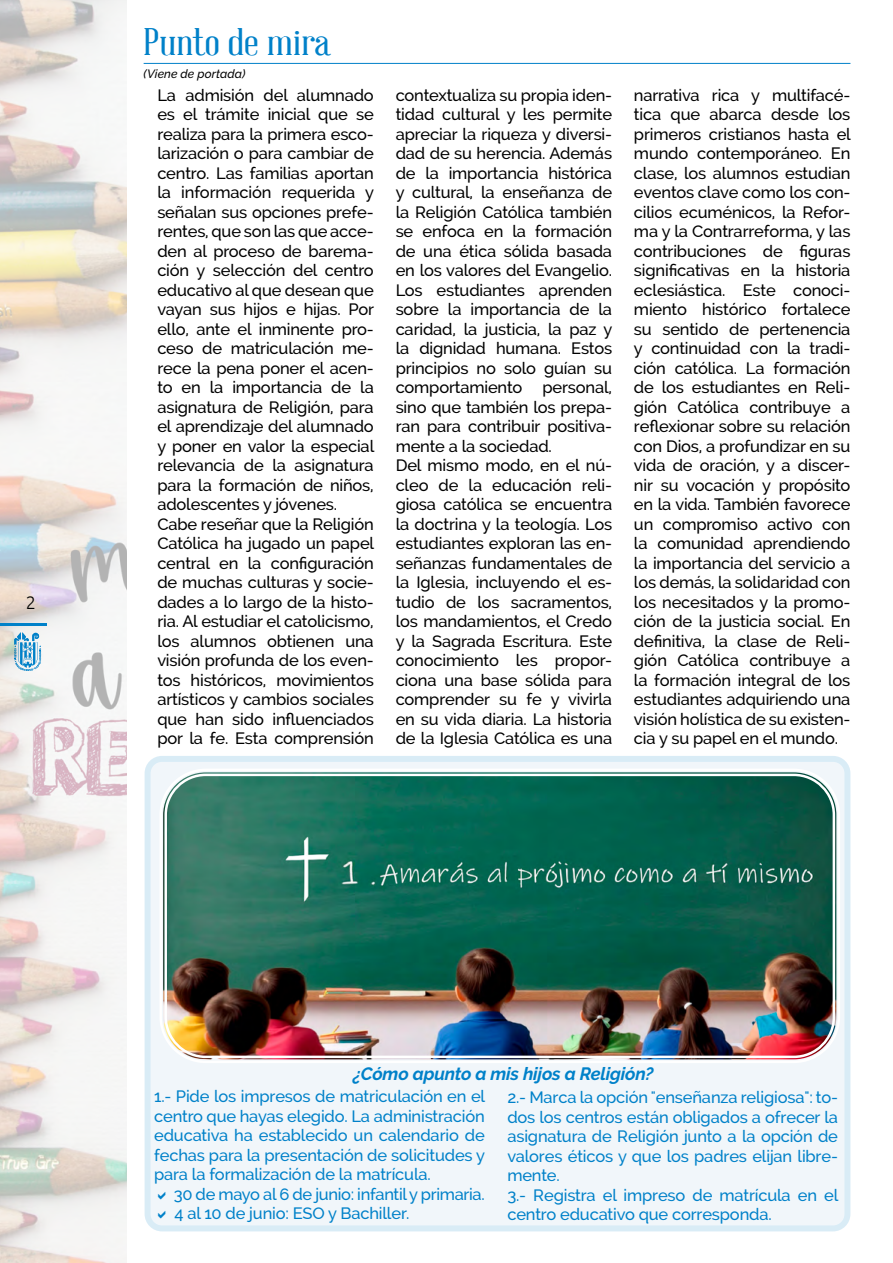
<style>
.page{position:relative;width:893px;height:1263px;background:#fff}
.page>*{position:absolute;margin:0;border:0;box-sizing:border-box;transform-origin:0 0}
.t1{font:37.5px "Abraham Lincoln";color:#0081c9;scale:1.2 1}
.t2{font:300 18px "Ubuntu";color:#000}
.t3{font:italic 700 17.85px "Raleway";letter-spacing:-.01em;color:#0081c9}
.t4{font:500 16.5px/19.5px "Raleway";letter-spacing:-.01em;color:#000}
.t5{font:500 16.5px/19.5px "Raleway";letter-spacing:-.01em;color:#0081c9}
.t6{font:italic 500 12px "Raleway";letter-spacing:.005em;color:#000}
</style>
<div class="page">
<div style="left:148px;top:759px;width:699px;height:469px;background:#f1f6fa;border-radius:14px"></div>
<div style="left:145px;top:756px;width:705px;height:475px;border:6px solid #0081c9;border-radius:14px"></div>
<img style="left:0;top:0;width:127px;height:1263px">
<hr style="left:0;top:624px;width:47px;height:2px;background:#0081c9">
<svg style="left:14px;top:632px;width:27px;height:39px"></svg>
<hr style="left:144px;top:63px;width:706px;height:1px;background:#0081c9">
<img style="left:163px;top:772px;width:673px;height:287px">
<div style="left:159px;top:769px;width:681px;height:294px;border:2px solid #fff;border-radius:45px"></div>
<div style="left:164px;top:774px;width:671px;height:284px;border:2px solid #fff;border-radius:40px"></div>
<p class="t2" style="left:26px;top:591px;width:12px">2</p>
<h1 class="t1" style="left:144px;top:22px;width:157px">Punto de mira</h1>
<p class="t6" style="left:144px;top:66px;width:103px">(Viene de portada)</p>
<p class="t4" style="left:157px;top:85px;width:218px">La admisión del alumnado es el trámite inicial que se realiza para la primera esco&shy;larización o para cambiar de centro. Las familias aportan la información requerida y señalan sus opciones prefe&shy;rentes, que son las que acce&shy;den al proceso de barema&shy;ción y selección del centro educativo al que desean que vayan sus hijos e hijas. Por ello, ante el inminente pro&shy;ceso de matriculación me&shy;rece la pena poner el acen&shy;to en la importancia de la asignatura de Religión, para el aprendizaje del alumnado y poner en valor la especial relevancia de la asignatura para la formación de niños, adolescentes y jóvenes.<br>Cabe reseñar que la Religión<br>Católica ha jugado un papel central en la configuración de muchas culturas y socie&shy;dades a lo largo de la histo&shy;ria. Al estudiar el catolicismo, los alumnos obtienen una visión profunda de los even&shy;tos históricos, movimientos artísticos y cambios sociales que han sido influenciados por la fe. Esta comprensión</p>
<p class="t4" style="left:634px;top:85px;width:218px;text-align:justify">narrativa rica y multifacé&shy;tica que abarca desde los primeros cristianos hasta el mundo contemporáneo. En clase, los alumnos estudian eventos clave como los con&shy;cilios ecuménicos, la Refor&shy;ma y la Contrarreforma, y las contribuciones de figuras significativas en la historia eclesiástica. Este conoci&shy;miento histórico fortalece su sentido de pertenencia y continuidad con la tradi&shy;ción católica. La formación de los estudiantes en Reli&shy;gión Católica contribuye a reflexionar sobre su relación con Dios, a profundizar en su vida de oración, y a discer&shy;nir su vocación y propósito en la vida. También favorece un compromiso activo con la comunidad aprendiendo la importancia del servicio a los demás, la solidaridad con los necesitados y la promo&shy;ción de la justicia social. En definitiva, la clase de Reli&shy;gión Católica contribuye a la formación integral de los estudiantes adquiriendo una visión holística de su existen&shy;cia y su papel en el mundo.</p>
<p class="t4" style="left:396px;top:85px;width:218px">contextualiza su propia iden&shy;tidad cultural y les permite apreciar la riqueza y diversi&shy;dad de su herencia. Además de la importancia histórica y cultural, la enseñanza de la Religión Católica también se enfoca en la formación de una ética sólida basada en los valores del Evangelio.<br>Los estudiantes aprenden sobre la importancia de la caridad, la justicia, la paz y la dignidad humana. Estos principios no solo guían su comportamiento personal, sino que también los prepa&shy;ran para contribuir positiva&shy;mente a la sociedad.<br>Del mismo modo, en el nú&shy;cleo de la educación reli&shy;giosa católica se encuentra la doctrina y la teología. Los estudiantes exploran las en&shy;señanzas fundamentales de la Iglesia, incluyendo el es&shy;tudio de los sacramentos, los mandamientos, el Credo y la Sagrada Escritura. Este conocimiento les propor&shy;ciona una base sólida para comprender su fe y vivirla en su vida diaria. La historia de la Iglesia Católica es una</p>
<p class="t3" style="left:353px;top:1063px;width:302px">¿Cómo apunto a mis hijos a Religión?</p>
<p class="t5" style="left:507px;top:1087px;width:333px">2.- Marca la opción "enseñanza religiosa": to&shy;dos los centros están obligados a ofrecer la asignatura de Religión junto a la opción de valores éticos y que los padres elijan libre&shy;mente.<br>3.- Registra el impreso de matrícula en el centro educativo que corresponda.</p>
<p class="t5" style="left:154px;top:1087px;width:333px;text-align:justify">1.- Pide los impresos de matriculación en el centro que hayas elegido. La administración educativa ha establecido un calendario de fechas para la presentación de solicitudes y para la formalización de la matrícula.</p>
<p class="t5" style="left:174px;top:1184px;width:312px">30 de mayo al 6 de junio: infantil y primaria.<br>4 al 10 de junio: ESO y Bachiller.</p>
</div>
